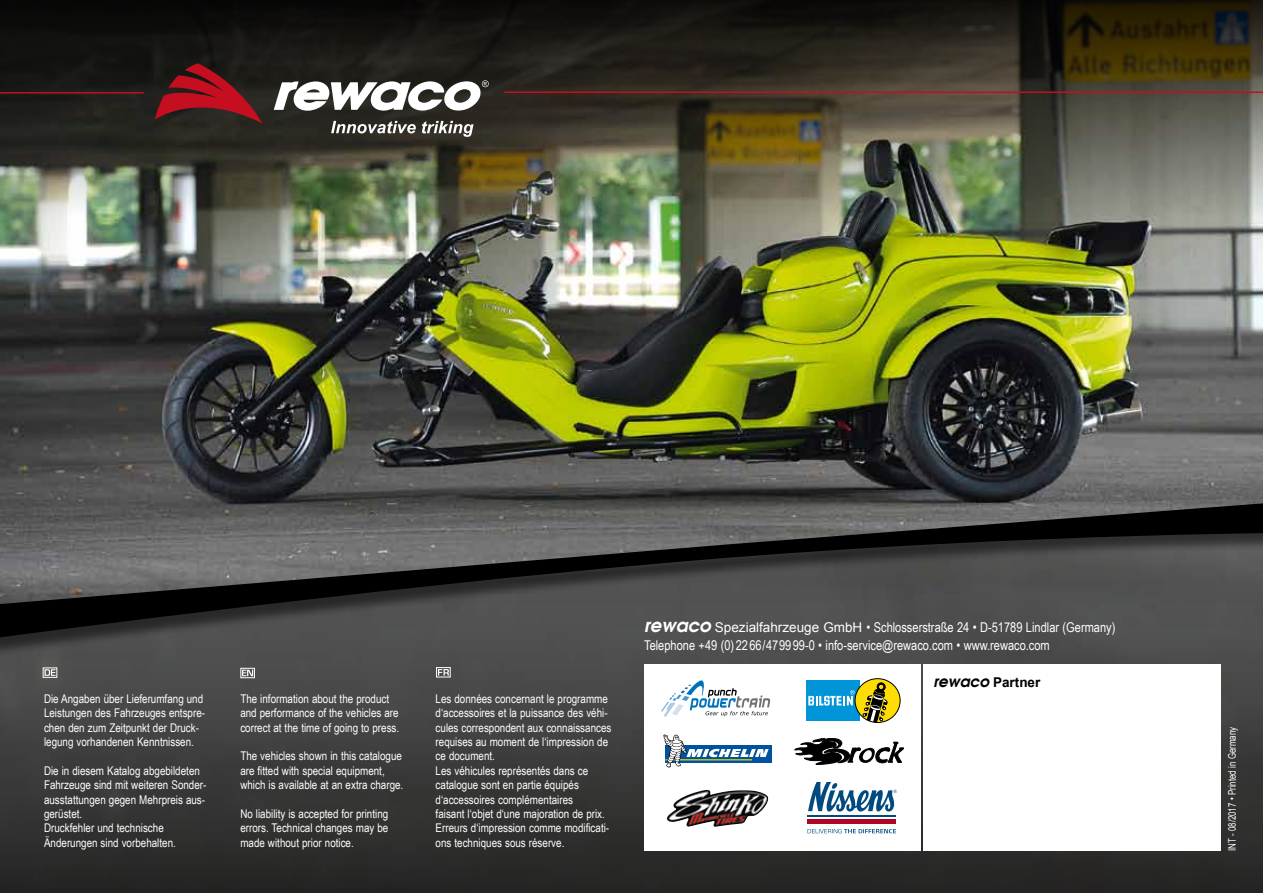
<style>
.page{position:relative;width:1263px;height:893px;background:#fff}
.page>*{position:absolute;margin:0;border:0;box-sizing:border-box;transform-origin:0 0}
.t1{font:13.5px/18px "Arial Narrow";color:#fff}
.t2{font:700 13.5px "Arial";color:#000}
.t3{font:12px/14.4px "Arial Narrow";color:#fff}
.t4{font:10.5px "Arial";color:#fff;scale:.75 1}
.s1{font-family:"Avant Garde";font-weight:600;font-style:italic;font-size:18px}
.s2{font-family:"Arial"}
.s3{font-family:"Avant Garde";font-weight:600;font-style:italic;font-size:15px}
</style>
<div class="page">
<img style="left:0;top:217px;width:1263px;height:282px">
<svg style="left:0;top:658px;width:1263px;height:235px;background:#373737"></svg>
<img style="left:0;top:0;width:1263px;height:217px">
<hr style="left:0;top:92px;width:144px;height:2px;background:#c50e1f">
<hr style="left:504px;top:92px;width:759px;height:1px;background:#c50e1f">
<svg style="left:274px;top:80px;width:215px;height:31px"></svg>
<svg style="left:155px;top:63px;width:107px;height:60px;background:#62191c"></svg>
<svg style="left:331px;top:121px;width:85px;height:12px"></svg>
<svg style="left:422px;top:121px;width:51px;height:16px"></svg>
<div style="left:644px;top:664px;width:277px;height:187px;background:#fff"></div>
<div style="left:923px;top:664px;width:297px;height:187px;background:#fff"></div>
<div style="left:665px;top:745px;width:107px;height:18px;background:#00519e"></div>
<svg style="left:663px;top:734px;width:106px;height:33px"></svg>
<svg style="left:795px;top:738px;width:109px;height:27px"></svg>
<svg style="left:808px;top:782px;width:89px;height:30px"></svg>
<svg style="left:807px;top:829px;width:89px;height:4px"></svg>
<hr style="left:807px;top:815px;width:89px;height:2px;background:#004a80">
<hr style="left:807px;top:819px;width:89px;height:4px;background:#af0527">
<div style="left:806px;top:680px;width:54px;height:41px;background:#0095d8"></div>
<svg style="left:808px;top:690px;width:47px;height:15px"></svg>
<div style="left:855px;top:679px;width:45px;height:43px;background:#fd0;border-radius:50%"></div>
<svg style="left:863px;top:682px;width:25px;height:40px"></svg>
<div style="left:855px;top:678px;width:45px;height:45px;border:1px solid #000;border-radius:50%"></div>
<svg style="left:661px;top:680px;width:109px;height:37px"></svg>
<img style="left:666px;top:790px;width:102px;height:37px">
<div style="left:0;top:503px;width:1263px;height:155px;background:#4e4f50"></div>
<svg style="left:0;top:499px;width:1263px;height:142px"></svg>
<svg style="left:243px;top:670px;width:10px;height:6px"></svg>
<div style="left:241px;top:668px;width:14px;height:10px;border:1px solid #fff"></div>
<svg style="left:438px;top:669px;width:10px;height:6px"></svg>
<div style="left:436px;top:667px;width:14px;height:10px;border:1px solid #fff"></div>
<svg style="left:45px;top:670px;width:10px;height:6px"></svg>
<div style="left:43px;top:668px;width:14px;height:10px;border:1px solid #fff"></div>
<p class="t3" style="left:44px;top:691px;width:163px">Die Angaben über Lieferumfang und Leistungen des Fahrzeuges entspre&shy;chen den zum Zeitpunkt der Druck&shy;legung vorhandenen Kenntnissen.</p>
<p class="t3" style="left:44px;top:763px;width:164px">Die in diesem Katalog abgebildeten<br>Fahrzeuge sind mit weiteren Sonder&shy;ausstattungen gegen Mehrpreis aus&shy;gerüstet.<br>Druckfehler und technische<br>Änderungen sind vorbehalten.</p>
<p class="t3" style="left:240px;top:691px;width:160px">The information about the product and performance of the vehicles are correct at the time of going to press.</p>
<p class="t3" style="left:240px;top:749px;width:165px">The vehicles shown in this catalogue are fitted with special equipment, which is available at an extra charge.</p>
<p class="t3" style="left:240px;top:806px;width:150px;text-align:justify">No liability is accepted for printing errors. Technical changes may be made without prior notice.</p>
<p class="t3" style="left:436px;top:691px;width:177px">Les données concernant le programme d‘accessoires et la puissance des véhi&shy;cules correspondent aux connaissances requises au moment de l‘impression de ce document.<br>Les véhicules représentés dans ce catalogue sont en partie équipés d‘accessoires complémentaires<br>faisant l‘objet d‘une majoration de prix.<br>Erreurs d‘impression comme modificati&shy;ons techniques sous réserve.</p>
<p class="t1" style="left:644px;top:618px;width:473px"><span class="s1">rewaco</span> <span class="s2">Spezialfahrzeuge GmbH</span> • Schlosserstraße 24 • D-51789 Lindlar (Germany)<br>Telephone +49 (0)2266/479999-0 • info-service@rewaco.com • www.rewaco.com</p>
<p class="t2" style="left:933px;top:673px;width:108px"><span class="s3">rewaco</span> Partner</p>
<p class="t4" style="left:1225px;top:851px;width:167px;rotate:-90deg">INT - 08/2017 • Printed in Germany</p>
</div>
